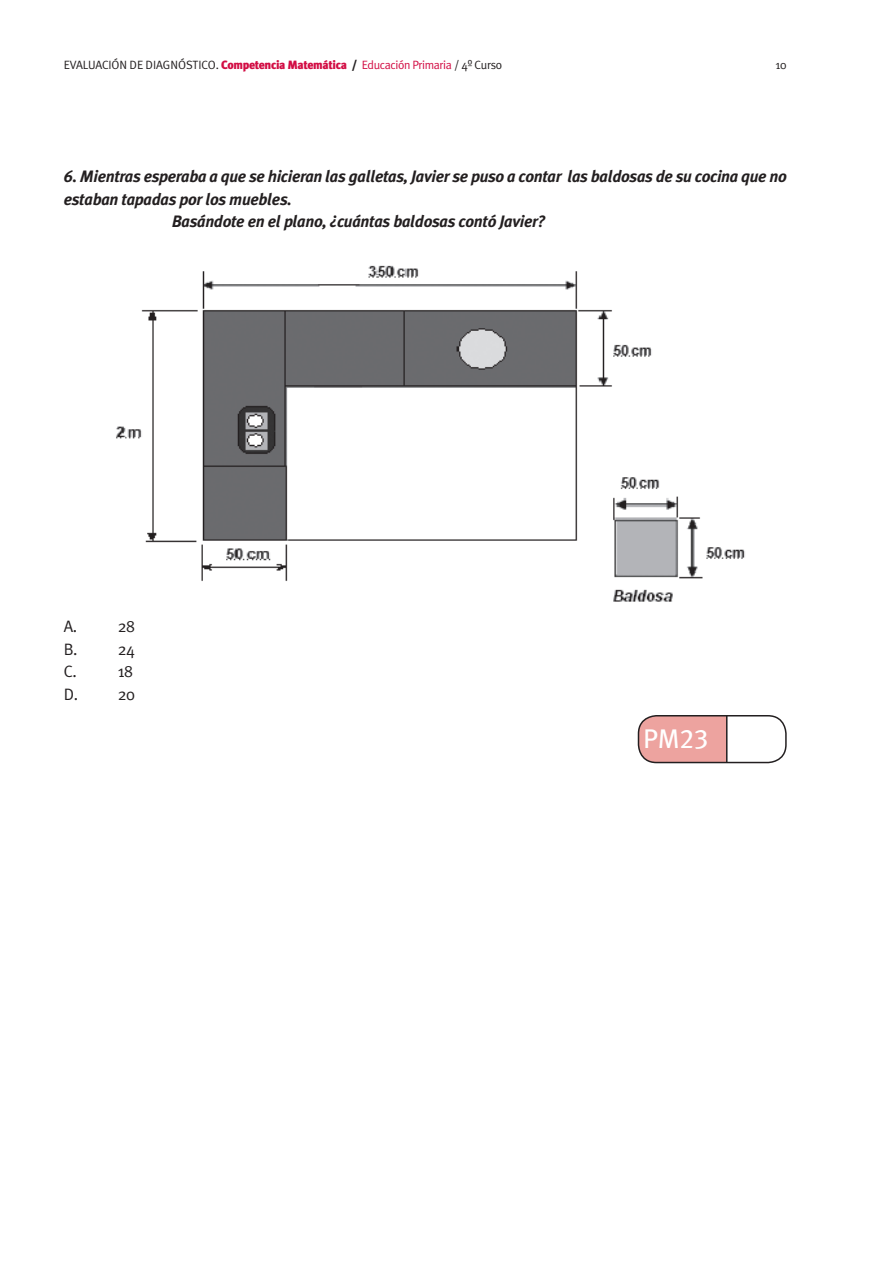
<style>
.page{position:relative;width:893px;height:1263px;background:#fff}
.page>*{position:absolute;margin:0;border:0;box-sizing:border-box;transform-origin:0 0}
.t1{font:27px "Meta Plus Book Caps";color:#fff}
.t2{font:italic 700 16.5px "Meta Plus";letter-spacing:-.02em;color:#231f20}
.t3{font:16.5px/22.5px "Meta Plus";letter-spacing:-.02em;color:#231f20;text-align:right}
.t4{font:12px "Meta Plus";letter-spacing:-.03em;color:#231f20}
.s1{font-weight:900;color:#d20d44}
.s2{font-weight:900}
.s3{color:#d20d44}
</style>
<div class="page">
<div style="left:638px;top:716px;width:88px;height:46px;background:#eda39f"></div>
<div style="left:638px;top:715px;width:149px;height:48px;border:2px solid #231f20;border-radius:18px"></div>
<hr style="left:726px;top:715px;width:1px;height:47px;background:#231f20">
<img style="left:116px;top:265px;width:629px;height:337px">
<p class="t4" style="left:64px;top:58px;width:440px">EVALUACIÓN DE DIAGNÓSTICO. <span class="s1">Competencia Matemática</span> <span class="s2">/</span> <span class="s3">Educación Primaria</span> / 4º Curso</p>
<p class="t4" style="left:775px;top:58px;width:13px">10</p>
<p class="t2" style="left:64px;top:167px;width:724px">6. Mientras esperaba a que se hicieran las galletas, Javier se puso a contar las baldosas de su cocina que no</p>
<p class="t2" style="left:64px;top:190px;width:230px">estaban tapadas por los muebles.</p>
<p class="t2" style="left:172px;top:212px;width:375px">Basándote en el plano, ¿cuántas baldosas contó Javier?</p>
<p class="t3" style="left:64px;top:615px;width:15px">A.</p>
<p class="t3" style="left:118px;top:615px;width:19px">28</p>
<p class="t3" style="left:64px;top:638px;width:15px">B.</p>
<p class="t3" style="left:118px;top:638px;width:19px">24</p>
<p class="t3" style="left:64px;top:660px;width:15px">C.</p>
<p class="t3" style="left:64px;top:660px;width:73px">18<br>D. 20</p>
<h1 class="t1" style="left:643px;top:723px;width:67px">PM23</h1>
</div>
